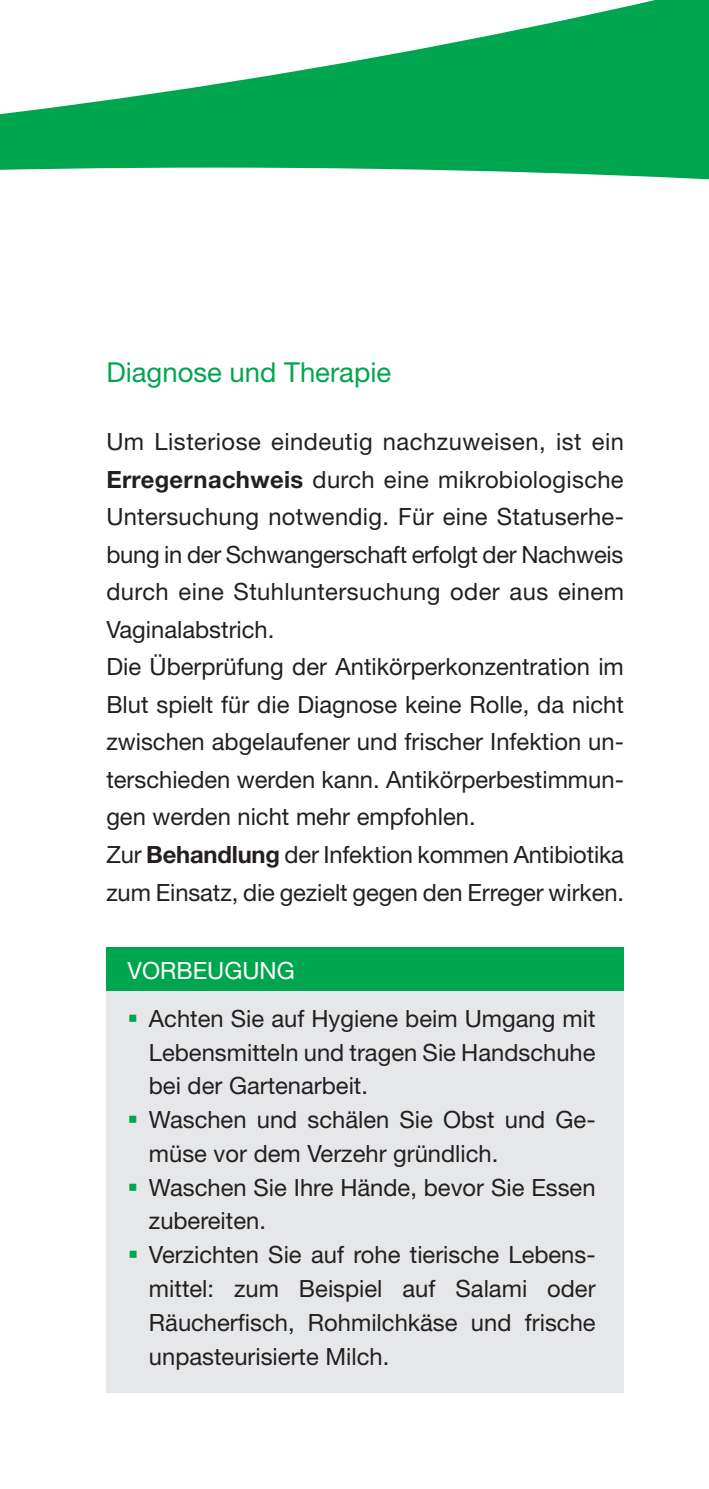
<style>
.page{position:relative;width:709px;height:1489px;background:#fff}
.page>*{position:absolute;margin:0;border:0;box-sizing:border-box;transform-origin:0 0}
.t1{font:27.5px "Helvetica Neue LT Std";color:#00a54f}
.t2{font:23.75px/37.5px "Helvetica Neue LT Std";color:#231f20}
.t3{font:23.75px "Helvetica Neue LT Std";color:#fff}
.s1{font-weight:700}
.s2{color:#00a54f}
</style>
<div class="page">
<div style="left:106px;top:947px;width:518px;height:45px;background:#00a54f"></div>
<div style="left:106px;top:990px;width:518px;height:132px;background:#e6e7e9"></div>
<div style="left:106px;top:1091px;width:518px;height:98px;background:#e6e7e9"></div>
<div style="left:106px;top:1159px;width:518px;height:98px;background:#e6e7e9"></div>
<div style="left:106px;top:1226px;width:518px;height:166px;background:#e6e7e9"></div>
<svg style="left:0;top:0;width:709px;height:180px;fill:#00a54f"></svg>
<p class="t1" style="left:106px;top:355px;width:286px">Diagnose und Therapie</p>
<p class="t2" style="left:106px;top:422px;width:519px">Um Listeriose eindeutig nachzuweisen, ist ein <span class="s1">Erregernachweis</span> durch eine mikrobiologische Untersuchung notwendig. Für eine Statuserhe&shy;bung in der Schwangerschaft erfolgt der Nachweis durch eine Stuhluntersuchung oder aus einem Vaginalabstrich.<br>Die Überprüfung der Antikörperkonzentration im Blut spielt für die Diagnose keine Rolle, da nicht zwischen abgelaufener und frischer Infektion un&shy;terschieden werden kann. Antikörperbestimmun&shy;gen werden nicht mehr empfohlen.<br>Zur <span class="s1">Behandlung</span> der Infektion kommen Antibiotika zum Einsatz, die gezielt gegen den Erreger wirken.</p>
<p class="t3" style="left:128px;top:955px;width:169px">VORBEUGUNG</p>
<p class="t2" style="left:149px;top:1000px;width:448px;line-height:33.8px;text-align:justify;text-indent:-21px"><span class="s2">▪</span> Achten Sie auf Hygiene beim Umgang mit Lebensmitteln und tragen Sie Handschuhe bei der Gartenarbeit.</p>
<p class="t2" style="left:149px;top:1102px;width:448px;line-height:33.8px;text-indent:-21px"><span class="s2">▪</span> Waschen und schälen Sie Obst und Ge&shy;müse vor dem Verzehr gründlich.</p>
<p class="t2" style="left:149px;top:1169px;width:448px;line-height:33.8px;text-indent:-21px"><span class="s2">▪</span> Waschen Sie Ihre Hände, bevor Sie Essen zubereiten.</p>
<p class="t2" style="left:149px;top:1237px;width:448px;line-height:33.8px;text-align:justify;text-indent:-21px"><span class="s2">▪</span> Verzichten Sie auf rohe tierische Lebens&shy;mittel: zum Beispiel auf Salami oder Räucherfisch, Rohmilchkäse und frische unpasteurisierte Milch.</p>
</div>
